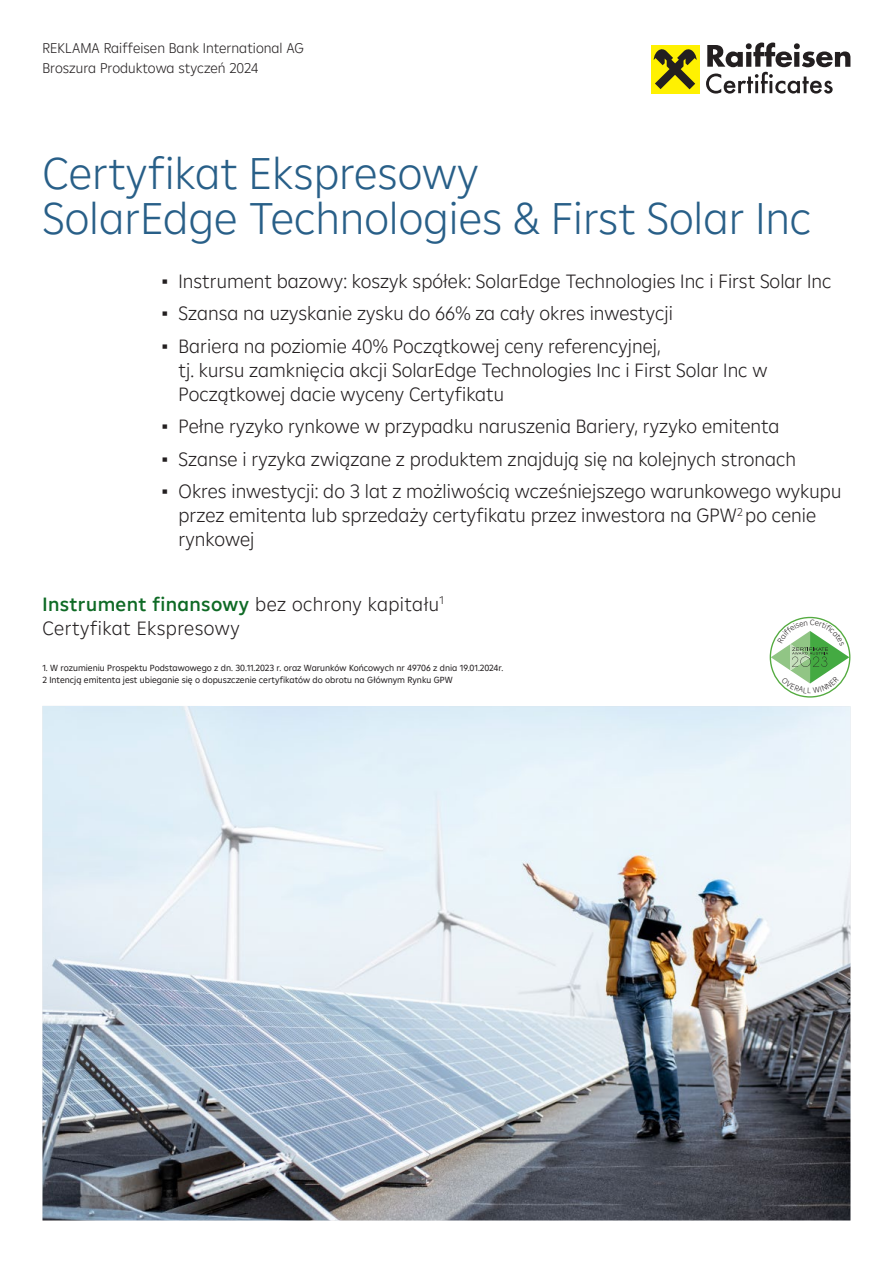
<style>
.page{position:relative;width:893px;height:1263px;background:#fff}
.page>*{position:absolute;margin:0;border:0;box-sizing:border-box;transform-origin:0 0}
.t1{font:300 45px/45px "Amalia";color:#285f88}
.t2{font:300 19.5px/24px "Amalia";color:#231f20}
.t3{font:300 19.5px/24px "Amalia";letter-spacing:.02em;color:#231f20}
.t4{font:300 14.25px/19.4px "Amalia";color:#231f20}
.t5{font:9px/12px "Amalia";color:#231f20}
.s1{font-family:"Trebuchet MS";font-weight:400}
.s2{font-weight:500;color:#0e6a25}
</style>
<div class="page">
<img style="left:43px;top:706px;width:807px;height:514px">
<div style="left:651px;top:45px;width:48px;height:48px;background:#fff101"></div>
<svg style="left:654px;top:49px;width:43px;height:40px"></svg>
<svg style="left:706px;top:43px;width:144px;height:51px"></svg>
<svg style="left:771px;top:620px;width:78px;height:73px"></svg>
<p class="t4" style="left:43px;top:38px;width:263px">REKLAMA Raiffeisen Bank International AG<br>Broszura Produktowa styczeń 2024</p>
<h1 class="t1" style="left:43px;top:149px;width:770px">Certyfikat Ekspresowy<br>SolarEdge Technologies &amp; First Solar Inc</h1>
<p class="t2" style="left:162px;top:268px;width:671px"><span class="s1">▪</span> Instrument bazowy: koszyk spółek: SolarEdge Technologies Inc i First Solar Inc</p>
<p class="t2" style="left:162px;top:301px;width:513px"><span class="s1">▪</span> Szansa na uzyskanie zysku do 66% za cały okres inwestycji</p>
<p class="t2" style="left:179px;top:333px;width:590px;text-indent:-17px"><span class="s1">▪</span> Bariera na poziomie 40% Początkowej ceny referencyjnej,<br>tj. kursu zamknięcia akcji SolarEdge Technologies Inc i First Solar Inc w<br>Początkowej dacie wyceny Certyfikatu</p>
<p class="t2" style="left:162px;top:414px;width:619px"><span class="s1">▪</span> Pełne ryzyko rynkowe w przypadku naruszenia Bariery, ryzyko emitenta</p>
<p class="t2" style="left:162px;top:446px;width:636px"><span class="s1">▪</span> Szanse i ryzyka związane z produktem znajdują się na kolejnych stronach</p>
<p class="t2" style="left:179px;top:479px;width:664px;text-indent:-17px"><span class="s1">▪</span> Okres inwestycji: do 3 lat z możliwością wcześniejszego warunkowego wykupu przez emitenta lub sprzedaży certyfikatu przez inwestora na GPW<sup>2</sup> po cenie rynkowej</p>
<p class="t3" style="left:43px;top:591px;width:403px"><span class="s2">Instrument finansowy</span> bez ochrony kapitału<sup>1<br></sup>Certyfikat Ekspresowy</p>
<p class="t5" style="left:43px;top:661px;width:462px">1. W rozumieniu Prospektu Podstawowego z dn. 30.11.2023 r. oraz Warunków Końcowych nr 49706 z dnia 19.01.2024r.<br>2 Intencją emitenta jest ubieganie się o dopuszczenie certyfikatów do obrotu na Głównym Rynku GPW</p>
</div>
